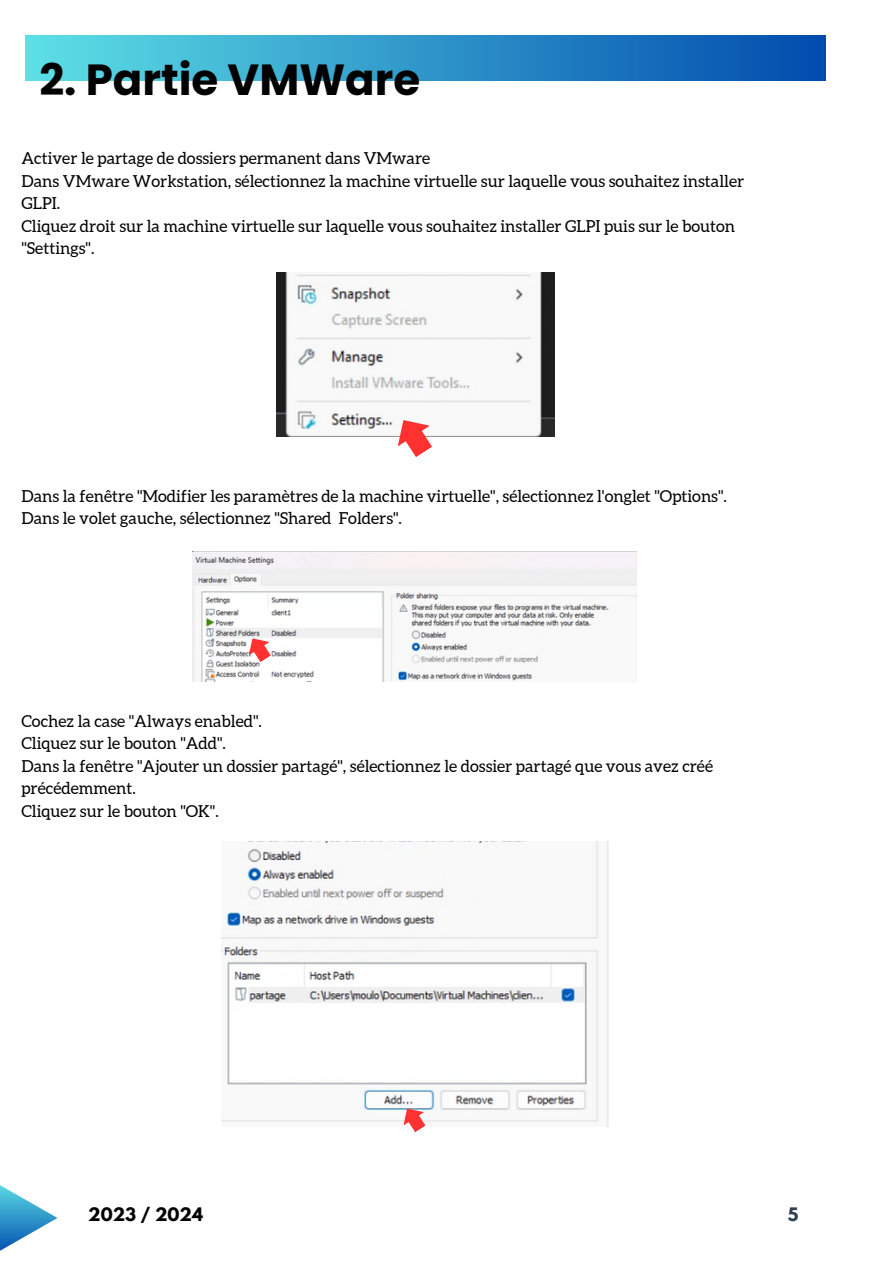
<style>
.page{position:relative;width:894px;height:1264px;background:#fff}
.page>*{position:absolute;margin:0;border:0;box-sizing:border-box;transform-origin:0 0}
.t1{font:700 43.5px "Poppins";color:#000}
.t2{font:16.5px/22.5px "Aleo";color:#000}
.t3{font:700 16.5px "League Spartan";color:#000}
.t4{font:700 16.5px "League Spartan";color:#2e3f51}
</style>
<div class="page">
<img style="left:276px;top:272px;width:278px;height:164px">
<svg style="left:397px;top:420px;width:35px;height:37px"></svg>
<img style="left:193px;top:551px;width:443px;height:130px">
<img style="left:222px;top:841px;width:386px;height:285px">
<div style="left:25px;top:35px;width:800px;height:45px;background:linear-gradient(to right,#5de0e6,#014bad)"></div>
<svg style="left:0;top:1185px;width:57px;height:66px"></svg>
<svg style="left:249px;top:638px;width:22px;height:24px"></svg>
<svg style="left:403px;top:1108px;width:22px;height:24px"></svg>
<p class="t1" style="left:39px;top:49px;width:382px">2. Partie VMWare</p>
<h1 class="t2" style="left:21px;top:147px;width:410px">Activer le partage de dossiers permanent dans VMware</h1>
<p class="t2" style="left:21px;top:169px;width:724px">Dans VMware Workstation, sélectionnez la machine virtuelle sur laquelle vous souhaitez installer<br>GLPI.</p>
<p class="t2" style="left:21px;top:214px;width:715px">Cliquez droit sur la machine virtuelle sur laquelle vous souhaitez installer GLPI puis sur le bouton "Settings".</p>
<p class="t2" style="left:21px;top:484px;width:706px">Dans la fenêtre "Modifier les paramètres de la machine virtuelle", sélectionnez l'onglet "Options".</p>
<p class="t2" style="left:21px;top:507px;width:382px">Dans le volet gauche, sélectionnez "Shared Folders".</p>
<p class="t2" style="left:21px;top:709px;width:242px">Cochez la case "Always enabled".</p>
<p class="t2" style="left:21px;top:732px;width:206px">Cliquez sur le bouton "Add".</p>
<p class="t2" style="left:21px;top:754px;width:693px">Dans la fenêtre "Ajouter un dossier partagé", sélectionnez le dossier partagé que vous avez créé précédemment.</p>
<p class="t2" style="left:21px;top:799px;width:199px">Cliquez sur le bouton "OK".</p>
<p class="t3" style="left:88px;top:1206px;width:116px">2023 / 2024</p>
<p class="t4" style="left:787px;top:1206px;width:12px">5</p>
</div>
